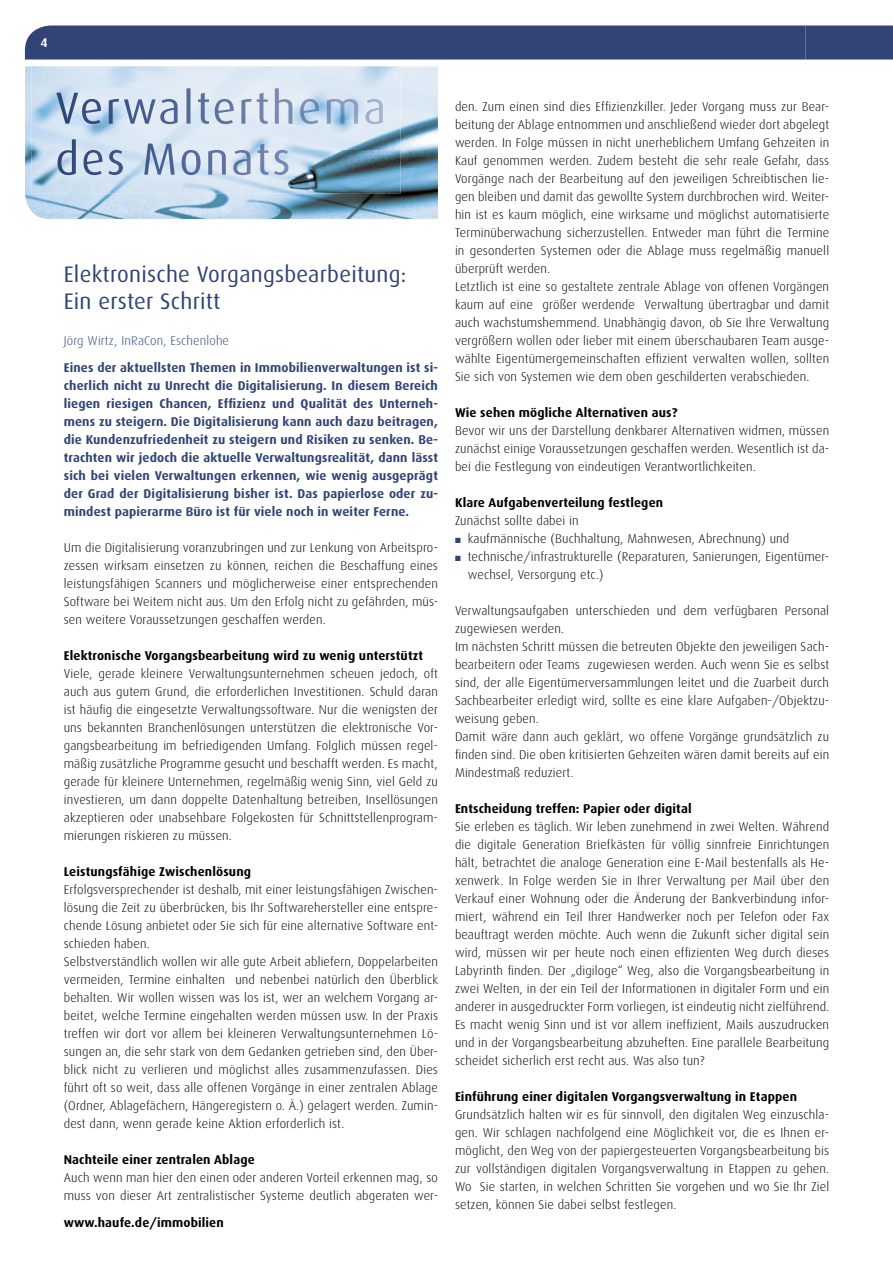
<style>
.page{position:relative;width:893px;height:1263px;background:#fff}
.page>*{position:absolute;margin:0;border:0;box-sizing:border-box;transform-origin:0 0}
.t1{font:22.5px/27px "Dax";letter-spacing:.01em;color:#314475}
.t2{font:300 12.75px/18px "Dax";letter-spacing:.01em;color:#000;text-align:justify}
.t3{font:700 12.75px/18px "Dax";letter-spacing:.01em;color:#314475;text-align:justify}
.t4{font:700 12.75px "Dax";letter-spacing:.01em;color:#000}
.t5{font:300 12.75px "Dax";letter-spacing:.01em;color:#314475}
.t6{font:700 12.75px "Dax";color:#fff}
.t7{font:7.5px "Zapf Dingbats";color:#314475}
</style>
<div class="page">
<img style="left:25px;top:66px;width:51px;height:153px">
<img style="left:401px;top:66px;width:37px;height:102px">
<img style="left:76px;top:168px;width:362px;height:51px">
<div style="left:25px;top:26px;width:868px;height:34px;background:#314475"></div>
<img style="left:31px;top:66px;width:370px;height:127px">
<img style="left:56px;top:88px;width:330px;height:36px">
<img style="left:58px;top:139px;width:230px;height:36px">
<p class="t6" style="left:40px;top:35px;width:9px">4</p>
<h1 class="t1" style="left:64px;top:261px;width:344px">Elektronische Vorgangsbearbeitung:<br>Ein erster Schritt</h1>
<p class="t5" style="left:64px;top:334px;width:167px">Jörg Wirtz, InRaCon, Eschenlohe</p>
<p class="t3" style="left:64px;top:359px;width:376px">Eines der aktuellsten Themen in Immobilienverwaltungen ist si&shy;cherlich nicht zu Unrecht die Digitalisierung. In diesem Bereich liegen riesigen Chancen, Effizienz und Qualität des Unterneh&shy;mens zu steigern. Die Digitalisierung kann auch dazu beitragen, die Kundenzufriedenheit zu steigern und Risiken zu senken. Be&shy;trachten wir jedoch die aktuelle Verwaltungsrealität, dann lässt sich bei vielen Verwaltungen erkennen, wie wenig ausgeprägt der Grad der Digitalisierung bisher ist. Das papierlose oder zu&shy;mindest papierarme Büro ist für viele noch in weiter Ferne.</p>
<p class="t2" style="left:64px;top:539px;width:376px">Um die Digitalisierung voranzubringen und zur Lenkung von Arbeitspro&shy;zessen wirksam einsetzen zu können, reichen die Beschaffung eines leistungsfähigen Scanners und möglicherweise einer entsprechenden Software bei Weitem nicht aus. Um den Erfolg nicht zu gefährden, müs&shy;sen weitere Voraussetzungen geschaffen werden.</p>
<p class="t4" style="left:64px;top:649px;width:361px">Elektronische Vorgangsbearbeitung wird zu wenig unterstützt</p>
<p class="t2" style="left:64px;top:665px;width:376px">Viele, gerade kleinere Verwaltungsunternehmen scheuen jedoch, oft auch aus gutem Grund, die erforderlichen Investitionen. Schuld daran ist häufig die eingesetzte Verwaltungssoftware. Nur die wenigsten der uns bekannten Branchenlösungen unterstützen die elektronische Vor&shy;gangsbearbeitung im befriedigenden Umfang. Folglich müssen regel&shy;mäßig zusätzliche Programme gesucht und beschafft werden. Es macht, gerade für kleinere Unternehmen, regelmäßig wenig Sinn, viel Geld zu investieren, um dann doppelte Datenhaltung betreiben, Insellösungen akzeptieren oder unabsehbare Folgekosten für Schnittstellenprogram&shy;mierungen riskieren zu müssen.</p>
<p class="t4" style="left:64px;top:865px;width:189px">Leistungsfähige Zwischenlösung</p>
<p class="t2" style="left:64px;top:881px;width:376px;text-align:left">Erfolgsversprechender ist deshalb, mit einer leistungsfähigen Zwischen&shy;lösung die Zeit zu überbrücken, bis Ihr Softwarehersteller eine entspre&shy;chende Lösung anbietet oder Sie sich für eine alternative Software ent&shy;schieden haben.<br>Selbstverständlich wollen wir alle gute Arbeit abliefern, Doppelarbeiten vermeiden, Termine einhalten und nebenbei natürlich den Überblick behalten. Wir wollen wissen was los ist, wer an welchem Vorgang ar&shy;beitet, welche Termine eingehalten werden müssen usw. In der Praxis treffen wir dort vor allem bei kleineren Verwaltungsunternehmen Lö&shy;sungen an, die sehr stark von dem Gedanken getrieben sind, den Über&shy;blick nicht zu verlieren und möglichst alles zusammenzufassen. Dies führt oft so weit, dass alle offenen Vorgänge in einer zentralen Ablage (Ordner, Ablagefächern, Hängeregistern o. Ä.) gelagert werden. Zumin&shy;dest dann, wenn gerade keine Aktion erforderlich ist.</p>
<p class="t4" style="left:64px;top:1153px;width:192px">Nachteile einer zentralen Ablage</p>
<p class="t2" style="left:64px;top:1169px;width:376px">Auch wenn man hier den einen oder anderen Vorteil erkennen mag, so muss von dieser Art zentralistischer Systeme deutlich abgeraten wer-</p>
<p class="t4" style="left:64px;top:1216px;width:162px">www.haufe.de/immobilien</p>
<p class="t2" style="left:455px;top:98px;width:376px;text-align:left">den. Zum einen sind dies Effizienzkiller. Jeder Vorgang muss zur Bear&shy;beitung der Ablage entnommen und anschließend wieder dort abgelegt werden. In Folge müssen in nicht unerheblichem Umfang Gehzeiten in Kauf genommen werden. Zudem besteht die sehr reale Gefahr, dass Vorgänge nach der Bearbeitung auf den jeweiligen Schreibtischen lie&shy;gen bleiben und damit das gewollte System durchbrochen wird. Weiter&shy;hin ist es kaum möglich, eine wirksame und möglichst automatisierte Terminüberwachung sicherzustellen. Entweder man führt die Termine in gesonderten Systemen oder die Ablage muss regelmäßig manuell überprüft werden.<br>Letztlich ist eine so gestaltete zentrale Ablage von offenen Vorgängen kaum auf eine größer werdende Verwaltung übertragbar und damit auch wachstumshemmend. Unabhängig davon, ob Sie Ihre Verwaltung vergrößern wollen oder lieber mit einem überschaubaren Team ausge&shy;wählte Eigentümergemeinschaften effizient verwalten wollen, sollten Sie sich von Systemen wie dem oben geschilderten verabschieden.</p>
<p class="t4" style="left:455px;top:406px;width:224px">Wie sehen mögliche Alternativen aus?</p>
<p class="t2" style="left:455px;top:422px;width:376px">Bevor wir uns der Darstellung denkbarer Alternativen widmen, müssen zunächst einige Voraussetzungen geschaffen werden. Wesentlich ist da&shy;bei die Festlegung von eindeutigen Verantwortlichkeiten.</p>
<p class="t4" style="left:455px;top:496px;width:210px">Klare Aufgabenverteilung festlegen</p>
<p class="t2" style="left:468px;top:512px;width:363px;text-align:left;text-indent:-13px">Zunächst sollte dabei in<br>kaufmännische (Buchhaltung, Mahnwesen, Abrechnung) und technische/infrastrukturelle (Reparaturen, Sanierungen, Eigentümer&shy;wechsel, Versorgung etc.)</p>
<p class="t2" style="left:455px;top:602px;width:376px;text-align:left">Verwaltungsaufgaben unterschieden und dem verfügbaren Personal zugewiesen werden.<br>Im nächsten Schritt müssen die betreuten Objekte den jeweiligen Sach&shy;bearbeitern oder Teams zugewiesen werden. Auch wenn Sie es selbst sind, der alle Eigentümerversammlungen leitet und die Zuarbeit durch Sachbearbeiter erledigt wird, sollte es eine klare Aufgaben-/Objektzu&shy;weisung geben.<br>Damit wäre dann auch geklärt, wo offene Vorgänge grundsätzlich zu finden sind. Die oben kritisierten Gehzeiten wären damit bereits auf ein Mindestmaß reduziert.</p>
<p class="t4" style="left:455px;top:802px;width:238px">Entscheidung treffen: Papier oder digital</p>
<p class="t2" style="left:455px;top:818px;width:376px">Sie erleben es täglich. Wir leben zunehmend in zwei Welten. Während die digitale Generation Briefkästen für völlig sinnfreie Einrichtungen hält, betrachtet die analoge Generation eine E-Mail bestenfalls als He&shy;xenwerk. In Folge werden Sie in Ihrer Verwaltung per Mail über den Verkauf einer Wohnung oder die Änderung der Bankverbindung infor&shy;miert, während ein Teil Ihrer Handwerker noch per Telefon oder Fax beauftragt werden möchte. Auch wenn die Zukunft sicher digital sein wird, müssen wir per heute noch einen effizienten Weg durch dieses Labyrinth finden. Der „digiloge“ Weg, also die Vorgangsbearbeitung in zwei Welten, in der ein Teil der Informationen in digitaler Form und ein anderer in ausgedruckter Form vorliegen, ist eindeutig nicht zielführend.<br>Es macht wenig Sinn und ist vor allem ineffizient, Mails auszudrucken und in der Vorgangsbearbeitung abzuheften. Eine parallele Bearbeitung scheidet sicherlich erst recht aus. Was also tun?</p>
<p class="t4" style="left:455px;top:1090px;width:344px">Einführung einer digitalen Vorgangsverwaltung in Etappen</p>
<p class="t2" style="left:455px;top:1106px;width:376px">Grundsätzlich halten wir es für sinnvoll, den digitalen Weg einzuschla&shy;gen. Wir schlagen nachfolgend eine Möglichkeit vor, die es Ihnen er&shy;möglicht, den Weg von der papiergesteuerten Vorgangsbearbeitung bis zur vollständigen digitalen Vorgangsverwaltung in Etappen zu gehen.<br>Wo Sie starten, in welchen Schritten Sie vorgehen und wo Sie Ihr Ziel setzen, können Sie dabei selbst festlegen.</p>
<p class="t7" style="left:455px;top:537px;width:7px">■</p>
<p class="t7" style="left:455px;top:555px;width:7px">■</p>
</div>
